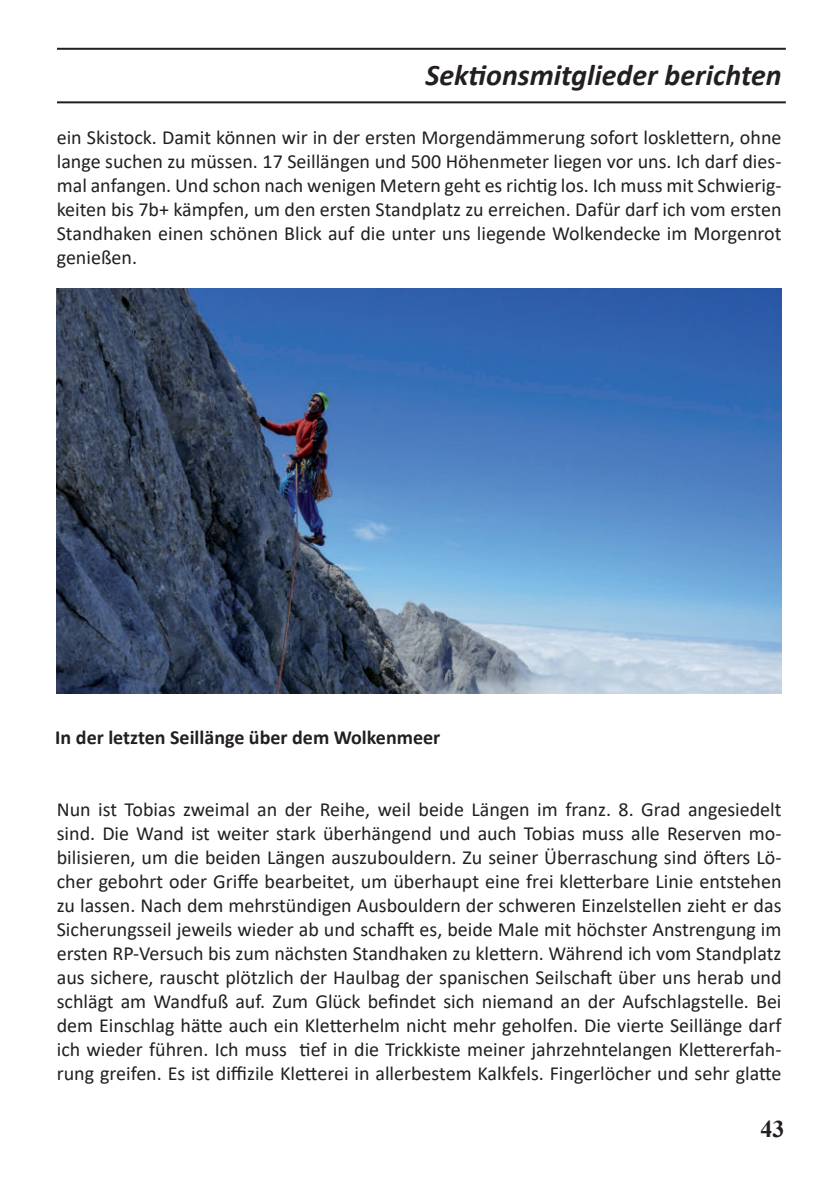
<style>
.page{position:relative;width:840px;height:1191px;background:#fff}
.page>*{position:absolute;margin:0;border:0;box-sizing:border-box;transform-origin:0 0}
.t1{font:italic 700 30px "Calibri";color:#231f20}
.t2{font:700 24px "Times New Roman";color:#231f20}
.t3{font:20px/24px "Calibri";color:#231f20;text-align:justify}
.t4{font:700 20px "Calibri";color:#231f20}
</style>
<div class="page">
<hr style="left:57px;top:101px;width:728px;height:2px;background:#231f20">
<hr style="left:57px;top:48px;width:728px;height:2px;background:#231f20">
<img style="left:57px;top:288px;width:724px;height:406px">
<h1 class="t1" style="left:425px;top:54px;width:357px">Sektionsmitglieder berichten</h1>
<p class="t3" style="left:57px;top:125px;width:725px">ein Skistock. Damit können wir in der ersten Morgendämmerung sofort losklettern, ohne lange suchen zu müssen. 17 Seillängen und 500 Höhenmeter liegen vor uns. Ich darf dies&shy;mal anfangen. Und schon nach wenigen Metern geht es richtig los. Ich muss mit Schwierig&shy;keiten bis 7b+ kämpfen, um den ersten Standplatz zu erreichen. Dafür darf ich vom ersten Standhaken einen schönen Blick auf die unter uns liegende Wolkendecke im Morgenrot genießen.</p>
<p class="t4" style="left:55px;top:723px;width:386px">In der letzten Seillänge über dem Wolkenmeer</p>
<p class="t3" style="left:57px;top:797px;width:726px">Nun ist Tobias zweimal an der Reihe, weil beide Längen im franz. 8. Grad angesiedelt sind. Die Wand ist weiter stark überhängend und auch Tobias muss alle Reserven mo&shy;bilisieren, um die beiden Längen auszubouldern. Zu seiner Überraschung sind öfters Lö&shy;cher gebohrt oder Griffe bearbeitet, um überhaupt eine frei kletterbare Linie entstehen zu lassen. Nach dem mehrstündigen Ausbouldern der schweren Einzelstellen zieht er das Sicherungsseil jeweils wieder ab und schafft es, beide Male mit höchster Anstrengung im ersten RP-Versuch bis zum nächsten Standhaken zu klettern. Während ich vom Standplatz aus sichere, rauscht plötzlich der Haulbag der spanischen Seilschaft über uns herab und schlägt am Wandfuß auf. Zum Glück befindet sich niemand an der Aufschlagstelle. Bei dem Einschlag hätte auch ein Kletterhelm nicht mehr geholfen. Die vierte Seillänge darf ich wieder führen. Ich muss tief in die Trickkiste meiner jahrzehntelangen Klettererfah&shy;rung greifen. Es ist diffizile Kletterei in allerbestem Kalkfels. Fingerlöcher und sehr glatte</p>
<p class="t2" style="left:760px;top:1114px;width:25px">43</p>
</div>
